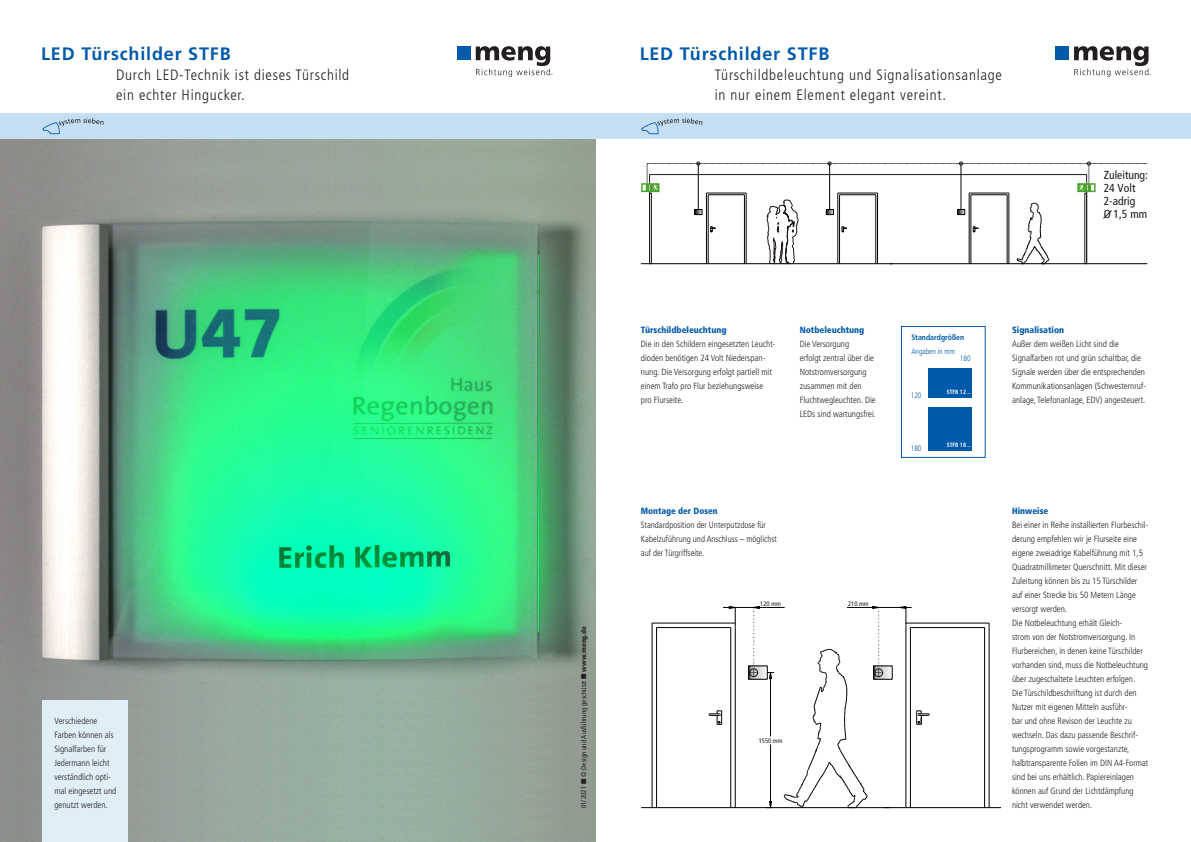
<style>
.page{position:relative;width:1191px;height:842px;background:#fff}
.page>*{position:absolute;margin:0;border:0;box-sizing:border-box;transform-origin:0 0}
.t1{font:700 18px "Frutiger LT Pro";letter-spacing:.045em;color:#015aaa}
.t2{font:300 condensed 15px/20px "Frutiger LT Pro";letter-spacing:.05em;color:#231f20}
.t3{font:condensed 11.6px/12.9px "Frutiger LT Pro";color:#1f1a17}
.t4{font:300 condensed 9px/14px "Frutiger LT Pro";color:#231f20}
.t5{font:300 condensed 8.9px "Frutiger LT Pro";color:#231f20;scale:1.12 1}
.t6{font:300 condensed 7.8px "Frutiger LT Pro";color:#015aaa;scale:.96 1}
.t7{font:700 condensed 7.8px "Frutiger LT Pro";color:#015aaa}
.t8{font:condensed 7px "Frutiger LT Pro";color:#231f20}
.t9{font:condensed 6.6px "Frutiger LT Pro";color:#1f1a17}
.t10{font:700 condensed 6.1px "Frutiger LT Pro";color:#fff;scale:.96 1}
.s1{font-weight:900;color:#015aaa}
.s2{font-weight:900}
</style>
<div class="page">
<img style="left:0;top:139px;width:595px;height:703px">
<div style="left:1055px;top:47px;width:14px;height:13px;background:#015aaa"></div>
<svg style="left:1074px;top:46px;width:74px;height:31px"></svg>
<div style="left:457px;top:47px;width:14px;height:13px;background:#015aaa"></div>
<svg style="left:476px;top:46px;width:74px;height:31px"></svg>
<div style="left:43px;top:701px;width:85px;height:141px;background:#e0eef8"></div>
<div style="left:0;top:113px;width:1191px;height:26px;background:#c4def3"></div>
<svg style="left:641px;top:162px;width:506px;height:103px"></svg>
<hr style="left:641px;top:807px;width:359px;height:1px;background:#000">
<hr style="left:656px;top:627px;width:1px;height:181px;background:#000">
<hr style="left:656px;top:627px;width:74px;height:1px;background:#000">
<hr style="left:652px;top:627px;width:1px;height:181px;background:#000">
<hr style="left:652px;top:623px;width:78px;height:1px;background:#000">
<hr style="left:910px;top:627px;width:1px;height:181px;background:#000">
<hr style="left:910px;top:627px;width:74px;height:1px;background:#000">
<hr style="left:984px;top:627px;width:1px;height:181px;background:#000">
<hr style="left:905px;top:627px;width:1px;height:181px;background:#000">
<hr style="left:906px;top:623px;width:78px;height:1px;background:#000">
<hr style="left:989px;top:627px;width:1px;height:181px;background:#000">
<svg style="left:984px;top:623px;width:6px;height:4px"></svg>
<svg style="left:916px;top:711px;width:13px;height:14px"></svg>
<hr style="left:871px;top:607px;width:30px;height:1px;background:#000">
<svg style="left:898px;top:606px;width:13px;height:21px"></svg>
<svg style="left:709px;top:606px;width:181px;height:203px"></svg>
<div style="left:901px;top:326px;width:84px;height:132px;border:1px solid #015aaa"></div>
<div style="left:928px;top:368px;width:44px;height:30px;background:#015aaa"></div>
<div style="left:928px;top:407px;width:44px;height:44px;background:#015aaa"></div>
<p class="t1" style="left:41px;top:43px;width:191px">LED Türschilder STFB</p>
<p class="t2" style="left:116px;top:65px;width:235px">Durch LED-Technik ist dieses Türschild ein echter Hingucker.</p>
<p class="t4" style="left:54px;top:714px;width:64px">Verschiedene<br>Farben können als<br>Signalfarben für<br>Jedermann leicht verständlich opti&shy;mal eingesetzt und genutzt werden.</p>
<p class="t1" style="left:639px;top:43px;width:191px">LED Türschilder STFB</p>
<p class="t2" style="left:714px;top:65px;width:289px">Türschildbeleuchtung und Signalisationsanlage in nur einem Element elegant vereint.</p>
<p class="t5" style="left:551px;top:67px;width:4px">.</p>
<p class="t5" style="left:1149px;top:67px;width:4px">.</p>
<p class="t3" style="left:1103px;top:168px;width:46px">Zuleitung:<br>24 Volt<br>2-adrig<br>O 1,5 mm</p>
<p class="t4" style="left:641px;top:323px;width:136px"><span class="s1">Türschildbeleuchtung<br></span>Die in den Schildern eingesetzten Leucht&shy;dioden benötigen 24 Volt Niederspan&shy;nung. Die Versorgung erfolgt partiell mit einem Trafo pro Flur beziehungsweise pro Flurseite.</p>
<p class="t4" style="left:799px;top:323px;width:77px"><span class="s1">Notbeleuchtung<br></span>Die Versorgung<br>erfolgt zentral über die<br>Notstromversorgung zusammen mit den<br>Fluchtwegleuchten. Die<br>LEDs sind wartungsfrei.</p>
<p class="t4" style="left:1012px;top:323px;width:136px"><span class="s1">Signalisation<br></span>Außer dem weißen Licht sind die Signalfarben rot und grün schaltbar, die Signale werden über die entsprechenden Kommunikationsanlagen (Schwesternruf&shy;anlage, Telefonanlage, EDV) angesteuert.</p>
<p class="t7" style="left:911px;top:333px;width:54px">Standardgrößen</p>
<p class="t6" style="left:911px;top:347px;width:47px">Angaben in mm</p>
<p class="t6" style="left:960px;top:354px;width:13px">180</p>
<p class="t10" style="left:946px;top:388px;width:26px">STFB 12 ..</p>
<p class="t6" style="left:910px;top:391px;width:13px">120</p>
<p class="t8" style="left:580px;top:808px;width:184px;rotate:-90deg">01/2021 ■ © Design und Ausführung geschützt ■ <span class="s2">www.meng.de</span></p>
<p class="t4" style="left:641px;top:504px;width:137px"><span class="s1">Montage der Dosen<br></span>Standardposition der Unterputzdose für<br>Kabelzuführung und Anschluss – möglichst auf der Türgriffseite.</p>
<p class="t9" style="left:760px;top:600px;width:22px">120 mm</p>
<p class="t9" style="left:758px;top:736px;width:25px">1550 mm</p>
<p class="t9" style="left:848px;top:600px;width:22px">210 mm</p>
<p class="t6" style="left:910px;top:444px;width:13px">180</p>
<p class="t10" style="left:946px;top:442px;width:26px">STFB 18 ..</p>
<p class="t4" style="left:1012px;top:504px;width:138px"><span class="s1">Hinweise<br></span>Bei einer in Reihe installierten Flurbeschil&shy;derung empfehlen wir je Flurseite eine eigene zweiadrige Kabelführung mit 1,5<br>Quadratmillimeter Querschnitt. Mit dieser Zuleitung können bis zu 15 Türschilder auf einer Strecke bis 50 Metern Länge versorgt werden.</p>
<p class="t4" style="left:1012px;top:616px;width:137px">Die Notbeleuchtung erhält Gleich-<br>strom von der Notstromversorgung. In Flurbereichen, in denen keine Türschilder vorhanden sind, muss die Notbeleuchtung über zugeschaltete Leuchten erfolgen.</p>
<p class="t4" style="left:1012px;top:686px;width:138px">Die Türschildbeschriftung ist durch den Nutzer mit eigenen Mitteln ausführ-<br>bar und ohne Revison der Leuchte zu wechseln. Das dazu passende Beschrif&shy;tungsprogramm sowie vorgestanzte, halbtransparente Folien im DIN A4-Format sind bei uns erhältlich. Papiereinlagen können auf Grund der Lichtdämpfung nicht verwendet werden.</p>
</div>
